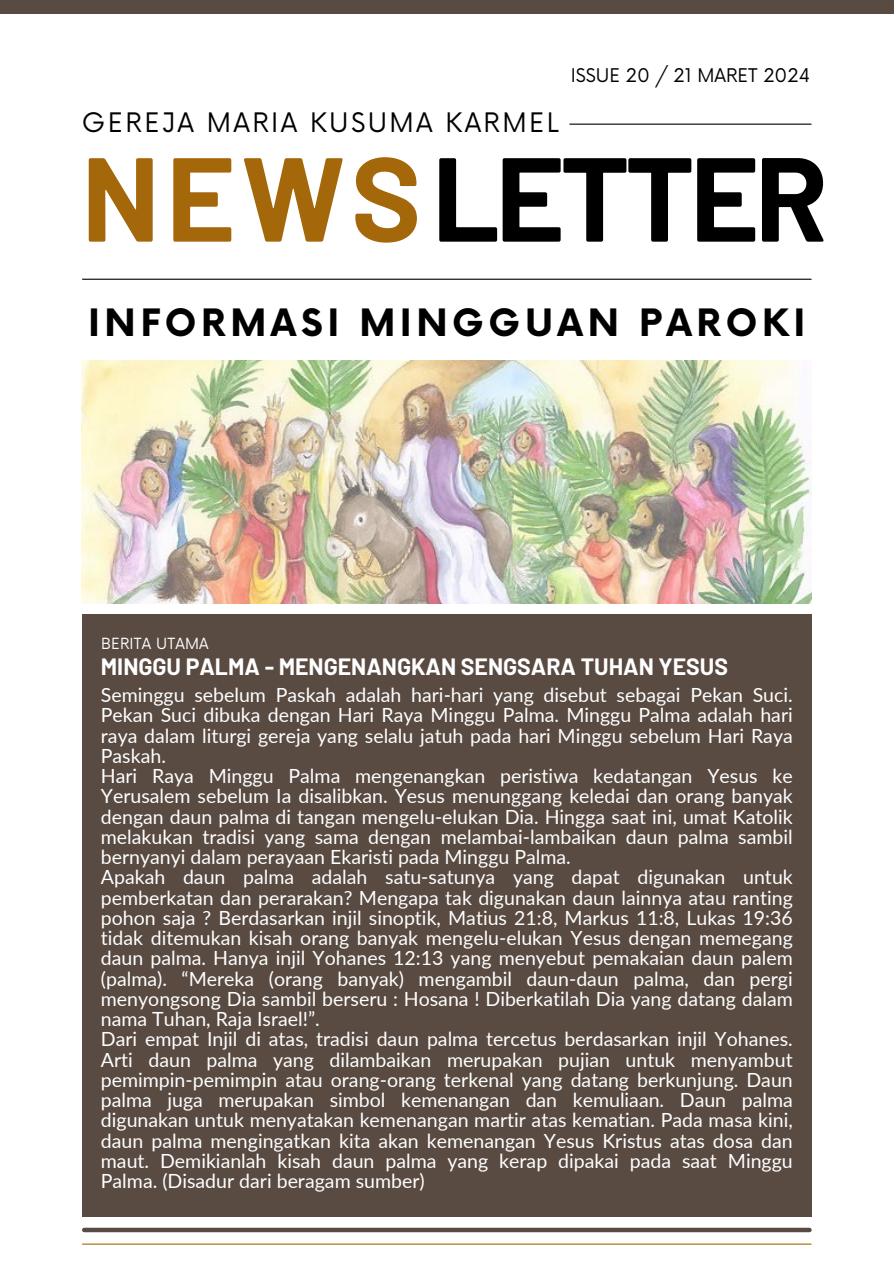
<style>
.page{position:relative;width:894px;height:1264px;background:#fff}
.page>*{position:absolute;margin:0;border:0;box-sizing:border-box;transform-origin:0 0}
.t1{font:700 119.25px "Barlow";letter-spacing:-.04em;color:#000}
.t2{font:700 36.75px "Now";letter-spacing:.125em;color:#000}
.t3{font:26.25px "Now";letter-spacing:.09em;color:#000}
.t4{font:700 23.1px "Barlow";color:#fff}
.t5{font:19.5px/20.2px "Lato";color:#fff}
.t6{font:18.3px "Now";color:#000}
.t7{font:15px "Now";letter-spacing:.01em;color:#fff}
.s1{color:#a4670a}
</style>
<div class="page">
<div style="left:82px;top:614px;width:729px;height:602px;background:#594a42"></div>
<img style="left:82px;top:360px;width:729px;height:243px">
<div style="left:0;top:0;width:893px;height:14px;background:#594a42"></div>
<hr style="left:569px;top:124px;width:241px;height:1px;background:#000">
<hr style="left:82px;top:279px;width:728px;height:1px;background:#000">
<div style="left:84px;top:1227px;width:725px;height:5px;background:#594a42"></div>
<hr style="left:82px;top:1243px;width:728px;height:1px;background:#a4670a">
<h1 class="t3" style="left:82px;top:107px;width:478px">GEREJA MARIA KUSUMA KARMEL</h1>
<h2 class="t6" style="left:570px;top:65px;width:241px">ISSUE 20 / 21 MARET 2024</h2>
<h3 class="t1" style="left:81px;top:122px;width:747px"><span class="s1">NEWS</span>LETTER</h3>
<p class="t2" style="left:88px;top:303px;width:718px">INFORMASI MINGGUAN PAROKI</p>
<h4 class="t7" style="left:101px;top:635px;width:109px">BERITA UTAMA</h4>
<h6 class="t5" style="left:101px;top:684px;width:693px">Seminggu sebelum Paskah adalah hari-hari yang disebut sebagai Pekan Suci.<br>Pekan Suci dibuka dengan Hari Raya Minggu Palma. Minggu Palma adalah hari raya dalam liturgi gereja yang selalu jatuh pada hari Minggu sebelum Hari Raya Paskah.<br>Hari Raya Minggu Palma mengenangkan peristiwa kedatangan Yesus ke Yerusalem sebelum Ia disalibkan. Yesus menunggang keledai dan orang banyak dengan daun palma di tangan mengelu-elukan Dia. Hingga saat ini, umat Katolik melakukan tradisi yang sama dengan melambai-lambaikan daun palma sambil bernyanyi dalam perayaan Ekaristi pada Minggu Palma.<br>Apakah daun palma adalah satu-satunya yang dapat digunakan untuk pemberkatan dan perarakan? Mengapa tak digunakan daun lainnya atau ranting pohon saja ? Berdasarkan injil sinoptik, Matius 21:8, Markus 11:8, Lukas 19:36 tidak ditemukan kisah orang banyak mengelu-elukan Yesus dengan memegang daun palma. Hanya injil Yohanes 12:13 yang menyebut pemakaian daun palem (palma). “Mereka (orang banyak) mengambil daun-daun palma, dan pergi menyongsong Dia sambil berseru : Hosana ! Diberkatilah Dia yang datang dalam nama Tuhan, Raja Israel!”.<br>Dari empat Injil di atas, tradisi daun palma tercetus berdasarkan injil Yohanes.<br>Arti daun palma yang dilambaikan merupakan pujian untuk menyambut pemimpin-pemimpin atau orang-orang terkenal yang datang berkunjung. Daun palma juga merupakan simbol kemenangan dan kemuliaan. Daun palma digunakan untuk menyatakan kemenangan martir atas kematian. Pada masa kini, daun palma mengingatkan kita akan kemenangan Yesus Kristus atas dosa dan maut. Demikianlah kisah daun palma yang kerap dipakai pada saat Minggu Palma. (Disadur dari beragam sumber)</h6>
<h5 class="t4" style="left:101px;top:652px;width:628px">MINGGU PALMA - MENGENANGKAN SENGSARA TUHAN YESUS</h5>
</div>
